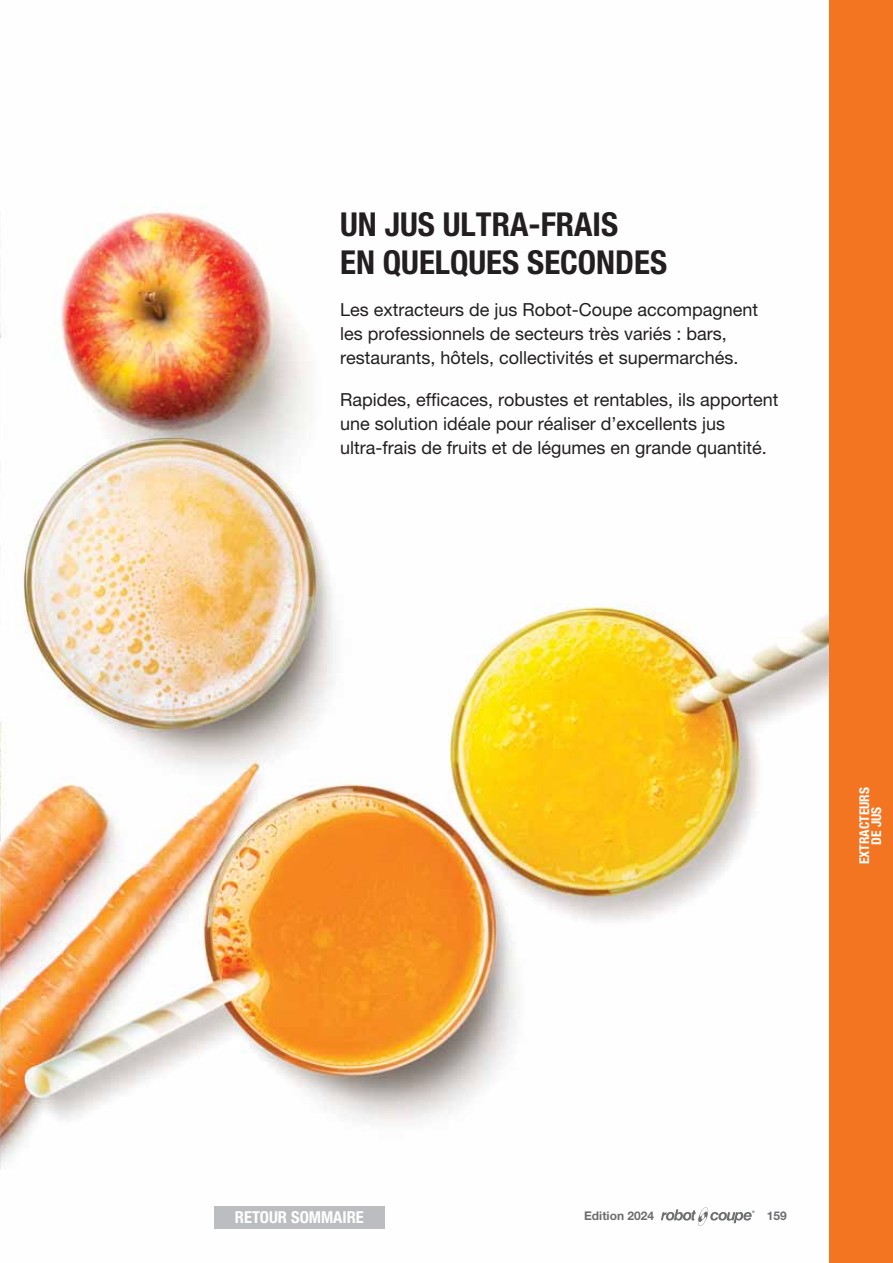
<style>
.page{position:relative;width:893px;height:1263px;background:#fff}
.page>*{position:absolute;margin:0;border:0;box-sizing:border-box;transform-origin:0 0}
.t1{font:700 condensed 33px/37.5px "Helvetica Neue LT Com";color:#231f20}
.t2{font:18px/24px "Helvetica Neue LT Std";color:#231f20}
.t3{font:700 condensed 16.5px "Helvetica Neue LT Com";color:#fff}
.t4{font:700 condensed 13.5px/12px "Helvetica Neue LT Com";color:#fff;text-align:center}
.t5{font:700 12px "Helvetica Neue LT Std";color:#6d6e70}
</style>
<div class="page">
<img style="left:0;top:206px;width:829px;height:1023px">
<div style="left:829px;top:0;width:64px;height:1263px;background:#f37421"></div>
<svg style="left:661px;top:1207px;width:94px;height:19px"></svg>
<div style="left:214px;top:1206px;width:170px;height:22px;background:#bbbdc0"></div>
<h1 class="t1" style="left:340px;top:206px;width:328px">UN JUS ULTRA-FRAIS<br>EN QUELQUES SECONDES</h1>
<p class="t2" style="left:340px;top:297px;width:420px">Les extracteurs de jus Robot-Coupe accompagnent les professionnels de secteurs très variés : bars, restaurants, hôtels, collectivités et supermarchés.</p>
<p class="t2" style="left:340px;top:387px;width:440px">Rapides, efficaces, robustes et rentables, ils apportent une solution idéale pour réaliser d’excellents jus ultra-frais de fruits et de légumes en grande quantité.</p>
<p class="t4" style="left:858px;top:864px;width:79px;rotate:-90deg">EXTRACTEURS<br>DE JUS</p>
<p class="t3" style="left:235px;top:1207px;width:130px">RETOUR SOMMAIRE</p>
<p class="t5" style="left:584px;top:1208px;width:71px">Edition 2024</p>
<p class="t5" style="left:767px;top:1208px;width:22px">159</p>
</div>
